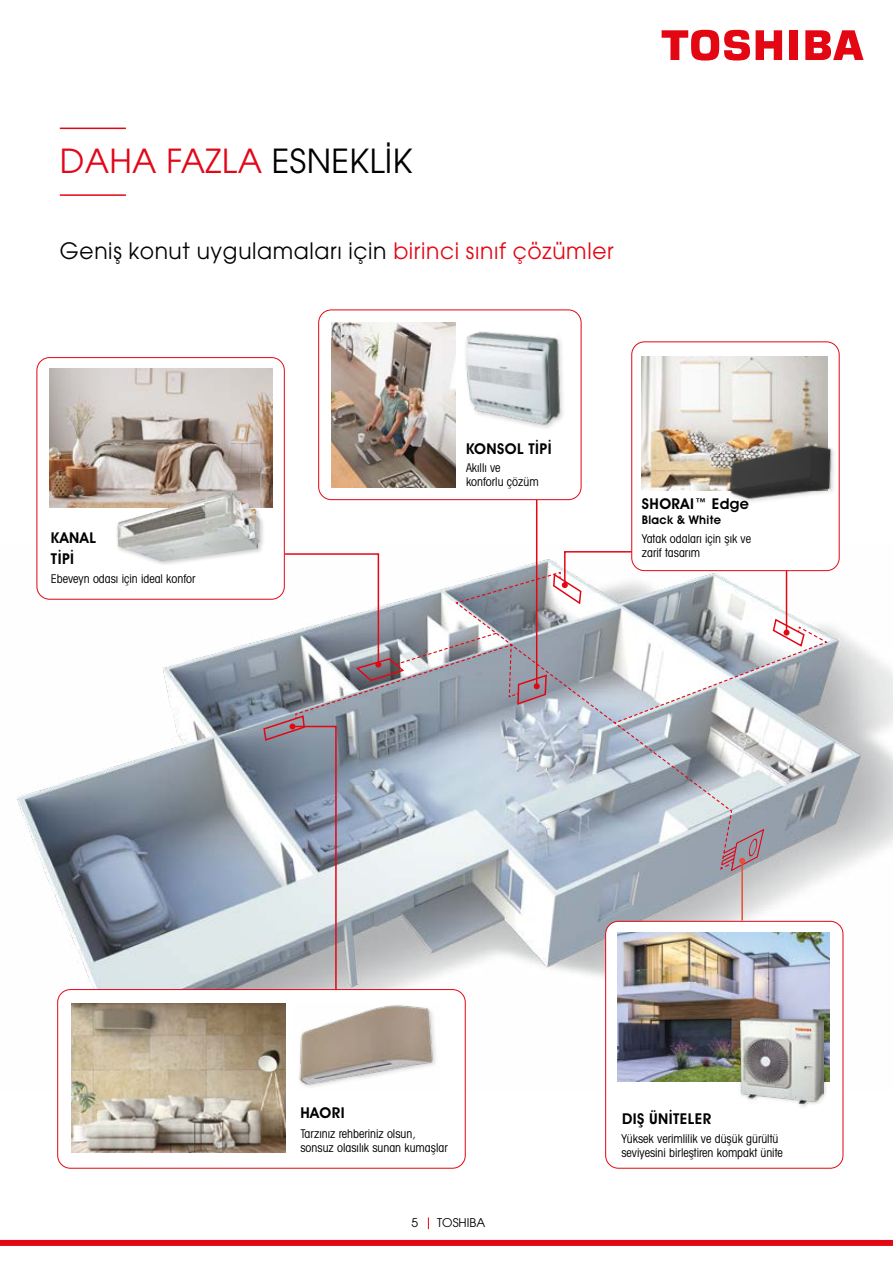
<style>
.page{position:relative;width:893px;height:1263px;background:#fff}
.page>*{position:absolute;margin:0;border:0;box-sizing:border-box;transform-origin:0 0}
.t1{font:33px "ITC Avant Garde Pro";letter-spacing:.01em;color:#e1081a}
.t2{font:22.5px "ITC Avant Garde Pro";letter-spacing:.03em;color:#000}
.t3{font:600 15px/21.9px "Avant Garde Gothic X";letter-spacing:.03em;color:#000}
.t4{font:12px/13.5px "Avant Garde Gothic Condensed X";color:#000}
.t5{font:600 12px "Avant Garde Gothic X";letter-spacing:.03em;color:#000}
.t6{font:12px "ITC Avant Garde Pro";color:#000}
.s1{color:#000}
.s2{color:#e30613}
</style>
<div class="page">
<svg style="left:428px;top:1217px;width:1px;height:12px"></svg>
<div style="left:0;top:1240px;width:893px;height:6px;background:#e30613"></div>
<div style="left:789px;top:30px;width:9px;height:30px;background:#e30613"></div>
<svg style="left:756px;top:30px;width:26px;height:30px"></svg>
<svg style="left:805px;top:30px;width:59px;height:30px"></svg>
<svg style="left:662px;top:29px;width:88px;height:32px"></svg>
<img style="left:17px;top:544px;width:876px;height:548px">
<div style="left:58px;top:989px;width:407px;height:179px;background:#fff;border-radius:13px"></div>
<div style="left:57px;top:989px;width:409px;height:179px;border:1px solid #e30613;border-radius:13px"></div>
<hr style="left:60px;top:194px;width:66px;height:2px;background:#e30613">
<hr style="left:60px;top:128px;width:66px;height:1px;background:#e30613">
<div style="left:606px;top:921px;width:237px;height:247px;background:#fff;border-radius:13px"></div>
<div style="left:605px;top:921px;width:238px;height:247px;border:1px solid #e30613;border-radius:13px"></div>
<img style="left:617px;top:933px;width:213px;height:149px">
<div style="left:738px;top:1016px;width:91px;height:93px;background:#000;opacity:.2"></div>
<img style="left:740px;top:1018px;width:84px;height:85px">
<div style="left:37px;top:358px;width:247px;height:241px;background:#fff;border-radius:13px"></div>
<div style="left:37px;top:357px;width:248px;height:243px;border:1px solid #e30613;border-radius:13px"></div>
<img style="left:50px;top:368px;width:222px;height:139px">
<div style="left:115px;top:489px;width:150px;height:77px;background:#000;opacity:.2"></div>
<img style="left:117px;top:491px;width:143px;height:70px">
<img style="left:72px;top:1003px;width:213px;height:149px">
<div style="left:318px;top:309px;width:263px;height:191px;border:1px solid #e30613;border-radius:13px"></div>
<div style="left:464px;top:330px;width:103px;height:100px;background:#000;opacity:.2"></div>
<img style="left:467px;top:330px;width:94px;height:98px">
<img style="left:332px;top:322px;width:123px;height:165px">
<div style="left:632px;top:342px;width:207px;height:229px;background:#fff;border-radius:13px"></div>
<div style="left:631px;top:341px;width:208px;height:230px;border:1px solid #e30613;border-radius:13px"></div>
<img style="left:642px;top:356px;width:186px;height:135px">
<hr style="left:536px;top:500px;width:1px;height:186px;background:#e30613">
<svg style="left:262px;top:550px;width:567px;height:441px"></svg>
<img style="left:722px;top:439px;width:117px;height:70px">
<img style="left:299px;top:1005px;width:137px;height:82px">
<h1 class="t1" style="left:60px;top:140px;width:354px">DAHA FAZLA <span class="s1">ESNEKLİK</span></h1>
<h2 class="t2" style="left:60px;top:237px;width:556px">Geniş konut uygulamaları için <span class="s2">birinci sınıf çözümler</span></h2>
<p class="t3" style="left:51px;top:526px;width:47px">KANAL<br>TİPİ</p>
<p class="t4" style="left:51px;top:572px;width:146px">Ebeveyn odası için ideal konfor</p>
<p class="t3" style="left:466px;top:438px;width:87px">KONSOL TİPİ</p>
<p class="t4" style="left:466px;top:461px;width:74px">Akıllı ve konforlu çözüm</p>
<p class="t3" style="left:642px;top:493px;width:109px">SHORAI™ Edge</p>
<p class="t5" style="left:642px;top:513px;width:81px">Black &amp; White</p>
<p class="t4" style="left:642px;top:532px;width:111px">Yatak odaları için şık ve zarif tasarım</p>
<p class="t3" style="left:300px;top:1101px;width:46px">HAORI</p>
<p class="t4" style="left:300px;top:1127px;width:149px">Tarzınız rehberiniz olsun, sonsuz olasılık sunan kumaşlar</p>
<p class="t6" style="left:411px;top:1215px;width:8px">5</p>
<p class="t6" style="left:437px;top:1215px;width:50px">TOSHIBA</p>
<p class="t3" style="left:622px;top:1107px;width:91px">DIŞ ÜNİTELER</p>
<p class="t4" style="left:621px;top:1132px;width:163px">Yüksek verimlilik ve düşük gürültü seviyesini birleştiren kompakt ünite</p>
</div>
